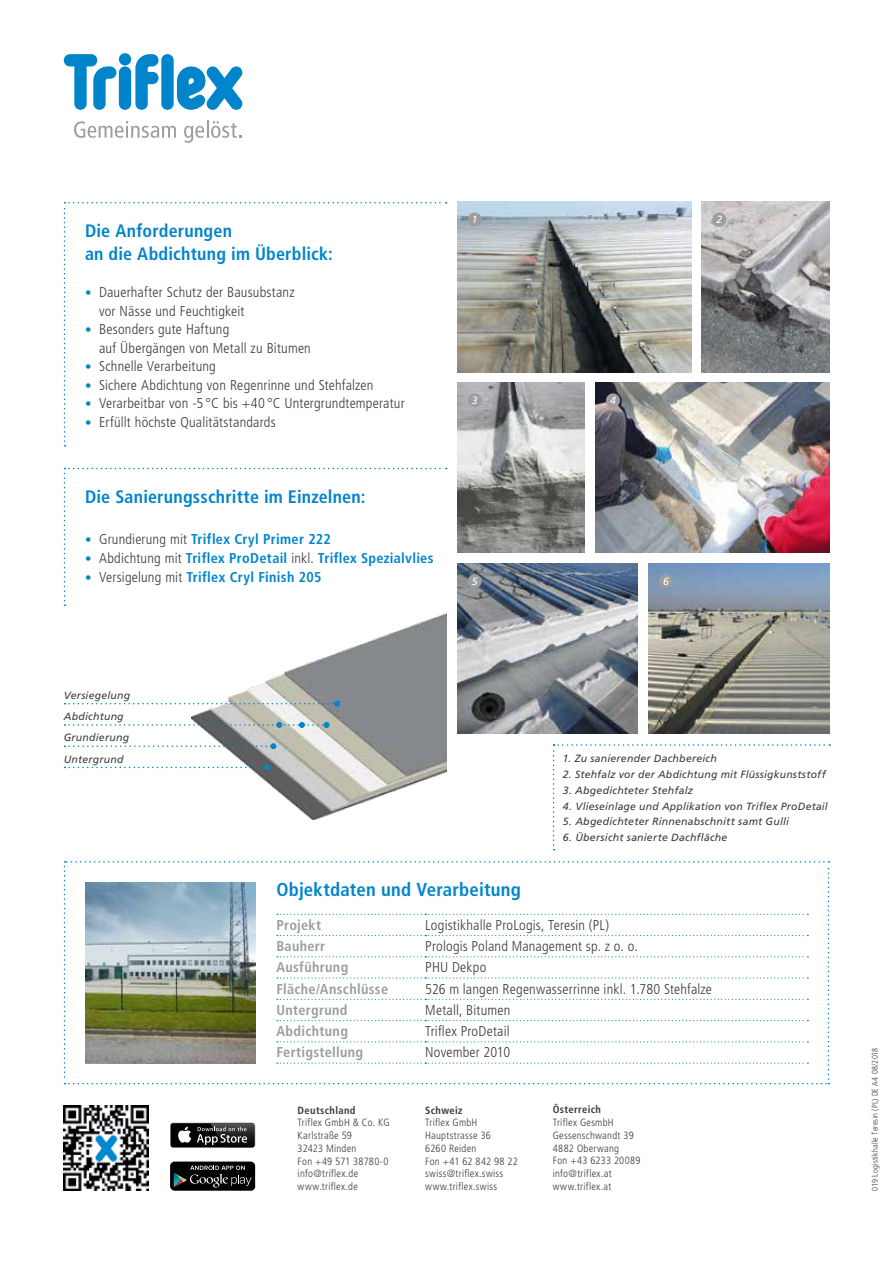
<style>
.page{position:relative;width:893px;height:1263px;background:#fff}
.page>*{position:absolute;margin:0;border:0;box-sizing:border-box;transform-origin:0 0}
.t1{font:700 condensed 18.75px "Frutiger LT Pro";letter-spacing:.01em;color:#0085cd}
.t2{font:700 condensed 18px/23.4px "Frutiger LT Pro";letter-spacing:.01em;color:#0085cd}
.t3{font:300 condensed 14.25px/18.5px "Frutiger LT Pro";letter-spacing:.015em;color:#3b3b3a}
.t4{font:700 condensed 14.25px "Frutiger LT Pro";letter-spacing:.02em;color:#0085cd}
.t5{font:700 condensed 14.25px "Frutiger LT Pro";letter-spacing:.02em;color:#9c9d9d}
.t6{font:300 condensed 10.5px/12.8px "Frutiger LT Pro";letter-spacing:.025em;color:#3b3b3a}
.t7{font:italic 10.5px "Frutiger LT Pro";letter-spacing:.02em;color:#3b3b3a}
.t8{font:700 condensed 10.5px "Frutiger LT Pro";letter-spacing:.03em;color:#3b3b3a}
.t9{font:italic 10.5px "Frutiger LT Pro";color:#fff}
.t10{font:300 condensed 8.25px "Frutiger LT Pro";letter-spacing:.02em;color:#3b3b3a}
.s1{font-size:12.9px;color:#0085cd}
.s2{font-weight:300;font-size:12.9px}
.s3{font-weight:300;color:#3b3b3a}
</style>
<div class="page">
<svg style="left:74px;top:121px;width:102px;height:17px"></svg>
<svg style="left:184px;top:120px;width:57px;height:23px"></svg>
<svg style="left:64px;top:54px;width:52px;height:56px"></svg>
<div style="left:119px;top:66px;width:12px;height:44px;background:#0085cd;border-radius:6px"></div>
<div style="left:119px;top:53px;width:12px;height:12px;background:#0085cd;border-radius:50%"></div>
<svg style="left:135px;top:54px;width:24px;height:56px"></svg>
<svg style="left:177px;top:66px;width:65px;height:44px"></svg>
<div style="left:161px;top:54px;width:13px;height:56px;background:#0085cd;border-radius:6px"></div>
<img style="left:457px;top:202px;width:234px;height:170px">
<svg style="left:64px;top:861px;width:765px;height:223px"></svg>
<img style="left:85px;top:883px;width:170px;height:180px">
<svg style="left:64px;top:202px;width:383px;height:244px"></svg>
<img style="left:595px;top:383px;width:234px;height:170px">
<img style="left:457px;top:383px;width:128px;height:170px">
<svg style="left:64px;top:468px;width:383px;height:138px"></svg>
<img style="left:457px;top:563px;width:181px;height:170px">
<img style="left:648px;top:563px;width:181px;height:170px">
<div style="left:170px;top:1123px;width:85px;height:25px;background:#484849;border-radius:3px"></div>
<div style="left:171px;top:1123px;width:84px;height:24px;background:#030304;border-radius:2px"></div>
<svg style="left:178px;top:1126px;width:13px;height:17px"></svg>
<img style="left:210px;top:1147px;width:44px;height:1px">
<img style="left:210px;top:1123px;width:45px;height:24px">
<svg style="left:197px;top:1127px;width:50px;height:18px"></svg>
<div style="left:170px;top:1161px;width:85px;height:30px;background:#020204;border-radius:5px"></div>
<svg style="left:174px;top:1165px;width:78px;height:22px"></svg>
<img style="left:64px;top:1106px;width:85px;height:85px">
<img style="left:702px;top:202px;width:127px;height:170px">
<img style="left:191px;top:613px;width:255px;height:206px">
<svg style="left:65px;top:764px;width:205px;height:6px"></svg>
<svg style="left:65px;top:743px;width:211px;height:6px"></svg>
<svg style="left:65px;top:701px;width:275px;height:6px"></svg>
<svg style="left:65px;top:722px;width:265px;height:6px"></svg>
<svg style="left:553px;top:744px;width:277px;height:106px"></svg>
<div style="left:468px;top:213px;width:14px;height:14px;background:#9c9d9d;border-radius:50%"></div>
<div style="left:712px;top:213px;width:14px;height:14px;background:#9c9d9d;border-radius:50%"></div>
<div style="left:468px;top:393px;width:14px;height:14px;background:#9c9d9d;border-radius:50%"></div>
<div style="left:606px;top:393px;width:14px;height:14px;background:#9c9d9d;border-radius:50%"></div>
<div style="left:659px;top:574px;width:14px;height:14px;background:#9c9d9d;border-radius:50%"></div>
<div style="left:468px;top:574px;width:14px;height:14px;background:#9c9d9d;border-radius:50%"></div>
<p class="t2" style="left:85px;top:219px;width:249px">Die Anforderungen<br>an die Abdichtung im Überblick:</p>
<p class="t3" style="left:99px;top:283px;width:197px;text-indent:-14px"><span class="s1">•</span> Dauerhafter Schutz der Bausubstanz vor Nässe und Feuchtigkeit</p>
<p class="t3" style="left:99px;top:320px;width:213px;text-indent:-14px"><span class="s1">•</span> Besonders gute Haftung<br>auf Übergängen von Metall zu Bitumen</p>
<p class="t3" style="left:85px;top:357px;width:132px"><span class="s1">•</span> Schnelle Verarbeitung</p>
<p class="t3" style="left:85px;top:376px;width:290px"><span class="s1">•</span> Sichere Abdichtung von Regenrinne und Stehfalzen</p>
<p class="t3" style="left:85px;top:394px;width:321px"><span class="s1">•</span> Verarbeitbar von -5 °C bis +40 °C Untergrundtemperatur</p>
<p class="t3" style="left:85px;top:413px;width:192px"><span class="s1">•</span> Erfüllt höchste Qualitätstandards</p>
<p class="t2" style="left:85px;top:485px;width:282px">Die Sanierungsschritte im Einzelnen:</p>
<p class="t4" style="left:85px;top:531px;width:247px"><span class="s2">•</span> <span class="s3">Grundierung mit</span> Triflex Cryl Primer 222</p>
<p class="t4" style="left:85px;top:550px;width:350px"><span class="s2">•</span> <span class="s3">Abdichtung mit</span> Triflex ProDetail <span class="s3">inkl.</span> Triflex Spezialvlies</p>
<p class="t4" style="left:85px;top:568px;width:238px"><span class="s2">•</span> <span class="s3">Versigelung mit</span> Triflex Cryl Finish 205</p>
<p class="t9" style="left:472px;top:213px;width:7px">1</p>
<p class="t9" style="left:716px;top:213px;width:7px">2</p>
<p class="t9" style="left:472px;top:394px;width:7px">3</p>
<p class="t9" style="left:610px;top:394px;width:7px">4</p>
<p class="t9" style="left:472px;top:575px;width:7px">5</p>
<p class="t9" style="left:663px;top:575px;width:7px">6</p>
<p class="t7" style="left:64px;top:689px;width:68px">Versiegelung</p>
<p class="t7" style="left:64px;top:710px;width:61px">Abdichtung</p>
<p class="t7" style="left:64px;top:731px;width:67px">Grundierung</p>
<p class="t7" style="left:64px;top:753px;width:61px">Untergrund</p>
<p class="t7" style="left:563px;top:752px;width:155px">1. Zu sanierender Dachbereich</p>
<p class="t7" style="left:563px;top:768px;width:264px">2. Stehfalz vor der Abdichtung mit Flüssigkunststoff</p>
<p class="t7" style="left:563px;top:784px;width:132px">3. Abgedichteter Stehfalz</p>
<p class="t7" style="left:563px;top:800px;width:266px">4. Vlieseinlage und Applikation von Triflex ProDetail</p>
<p class="t7" style="left:563px;top:815px;width:228px">5. Abgedichteter Rinnenabschnitt samt Gulli</p>
<p class="t7" style="left:563px;top:831px;width:166px">6. Übersicht sanierte Dachfläche</p>
<h1 class="t1" style="left:276px;top:879px;width:246px">Objektdaten und Verarbeitung</h1>
<p class="t5" style="left:276px;top:916px;width:46px">Projekt</p>
<p class="t3" style="left:425px;top:916px;width:185px">Logistikhalle ProLogis, Teresin (PL)</p>
<p class="t5" style="left:276px;top:938px;width:50px">Bauherr</p>
<p class="t3" style="left:425px;top:937px;width:214px">Prologis Poland Management sp. z o. o.</p>
<p class="t5" style="left:276px;top:959px;width:73px">Ausführung</p>
<p class="t3" style="left:425px;top:958px;width:63px">PHU Dekpo</p>
<p class="t5" style="left:276px;top:980px;width:113px">Fläche/Anschlüsse</p>
<p class="t3" style="left:425px;top:980px;width:288px">526 m langen Regenwasserrinne inkl. 1.780 Stehfalze</p>
<p class="t5" style="left:276px;top:1001px;width:73px">Untergrund</p>
<p class="t3" style="left:425px;top:1001px;width:87px">Metall, Bitumen</p>
<p class="t5" style="left:276px;top:1023px;width:73px">Abdichtung</p>
<p class="t3" style="left:425px;top:1022px;width:86px">Triflex ProDetail</p>
<p class="t5" style="left:276px;top:1044px;width:88px">Fertigstellung</p>
<p class="t3" style="left:425px;top:1043px;width:87px">November 2010</p>
<p class="t8" style="left:298px;top:1104px;width:59px">Deutschland</p>
<p class="t6" style="left:298px;top:1116px;width:93px">Triflex GmbH &amp; Co. KG<br>Karlstraße 59<br>32423 Minden<br>Fon +49 571 38780-0 info@triflex.de www.triflex.de</p>
<p class="t8" style="left:425px;top:1103px;width:39px">Schweiz</p>
<p class="t6" style="left:425px;top:1116px;width:94px">Triflex GmbH<br>Hauptstrasse 36<br>6260 Reiden<br>Fon +41 62 842 98 22 swiss@triflex.swiss www.triflex.swiss</p>
<p class="t8" style="left:553px;top:1103px;width:50px">Österreich</p>
<p class="t6" style="left:553px;top:1116px;width:89px">Triflex GesmbH<br>Gessenschwandt 39<br>4882 Oberwang<br>Fon +43 6233 20089 info@triflex.at www.triflex.at</p>
<p class="t10" style="left:870px;top:1191px;width:144px;rotate:-90deg">019 Logistikhalle Teresin (PL) DE A4 08/2018</p>
</div>
